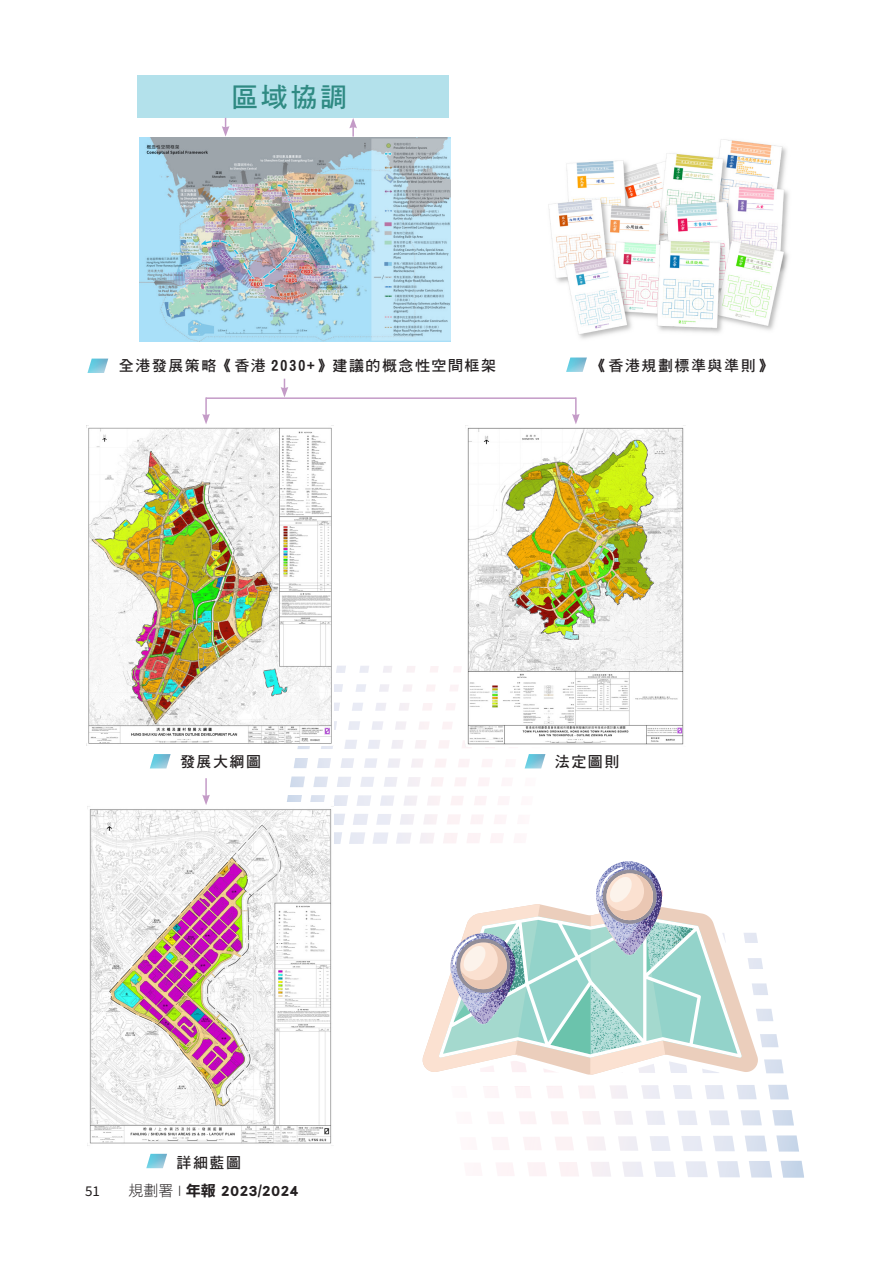
<style>
.page{position:relative;width:893px;height:1263px;background:#fff}
.page>*{position:absolute;margin:0;border:0;box-sizing:border-box;transform-origin:0 0}
.Body_Title{font:27px "DF Hei Bd HK BF";color:#2f8a83}
.t1{font:15px "DF Hei Bd HK BF";letter-spacing:.1em;color:#231f20}
.t2{font:15px "DF Li Hei W7 WINP BF";color:#231f20}
.t3{font:15px "Source Sans Variable";color:#231f20}
.s1{font-family:"DF Li Hei W3 WIN BF"}
.s2{font-family:"DF Hei Lt HKP BF"}
</style>
<div class="page">
<svg style="left:687px;top:1009px;width:107px;height:116px"></svg>
<svg style="left:146px;top:1154px;width:21px;height:14px"></svg>
<svg style="left:287px;top:665px;width:258px;height:141px"></svg>
<svg style="left:150px;top:754px;width:21px;height:14px"></svg>
<svg style="left:87px;top:359px;width:21px;height:14px"></svg>
<img style="left:742px;top:933px;width:29px;height:136px">
<svg style="left:422px;top:908px;width:320px;height:167px"></svg>
<img style="left:513px;top:897px;width:154px;height:11px">
<img style="left:596px;top:861px;width:67px;height:36px">
<img style="left:140px;top:138px;width:311px;height:203px">
<img style="left:548px;top:139px;width:241px;height:200px">
<img style="left:87px;top:803px;width:246px;height:343px">
<img style="left:86px;top:425px;width:247px;height:320px">
<img style="left:466px;top:425px;width:220px;height:321px">
<svg style="left:566px;top:357px;width:21px;height:15px"></svg>
<div style="left:138px;top:75px;width:311px;height:43px;background:#b3e1eb"></div>
<svg style="left:222px;top:118px;width:7px;height:19px"></svg>
<svg style="left:202px;top:397px;width:8px;height:27px"></svg>
<svg style="left:202px;top:778px;width:8px;height:27px"></svg>
<svg style="left:281px;top:379px;width:7px;height:18px"></svg>
<svg style="left:572px;top:397px;width:8px;height:27px"></svg>
<svg style="left:349px;top:118px;width:8px;height:19px"></svg>
<hr style="left:206px;top:397px;width:370px;height:2px;background:#c49bc7">
<p class="Body_Title" style="left:231px;top:83px;width:118px">區域協調</p>
<p class="t1" style="left:119px;top:358px;width:379px">全港發展策略《香港 2030+》建議的概念性空間框架</p>
<p class="t1" style="left:592px;top:358px;width:182px">《香港規劃標準與準則》</p>
<p class="t1" style="left:180px;top:754px;width:82px">發展大綱圖</p>
<p class="t1" style="left:555px;top:754px;width:66px">法定圖則</p>
<p class="t1" style="left:177px;top:1154px;width:66px">詳細藍圖</p>
<p class="t3" style="left:85px;top:1181px;width:16px">51</p>
<p class="t2" style="left:128px;top:1183px;width:172px"><span class="s1">規劃署</span> <span class="s2">|</span> 年報 2023/2024</p>
</div>
